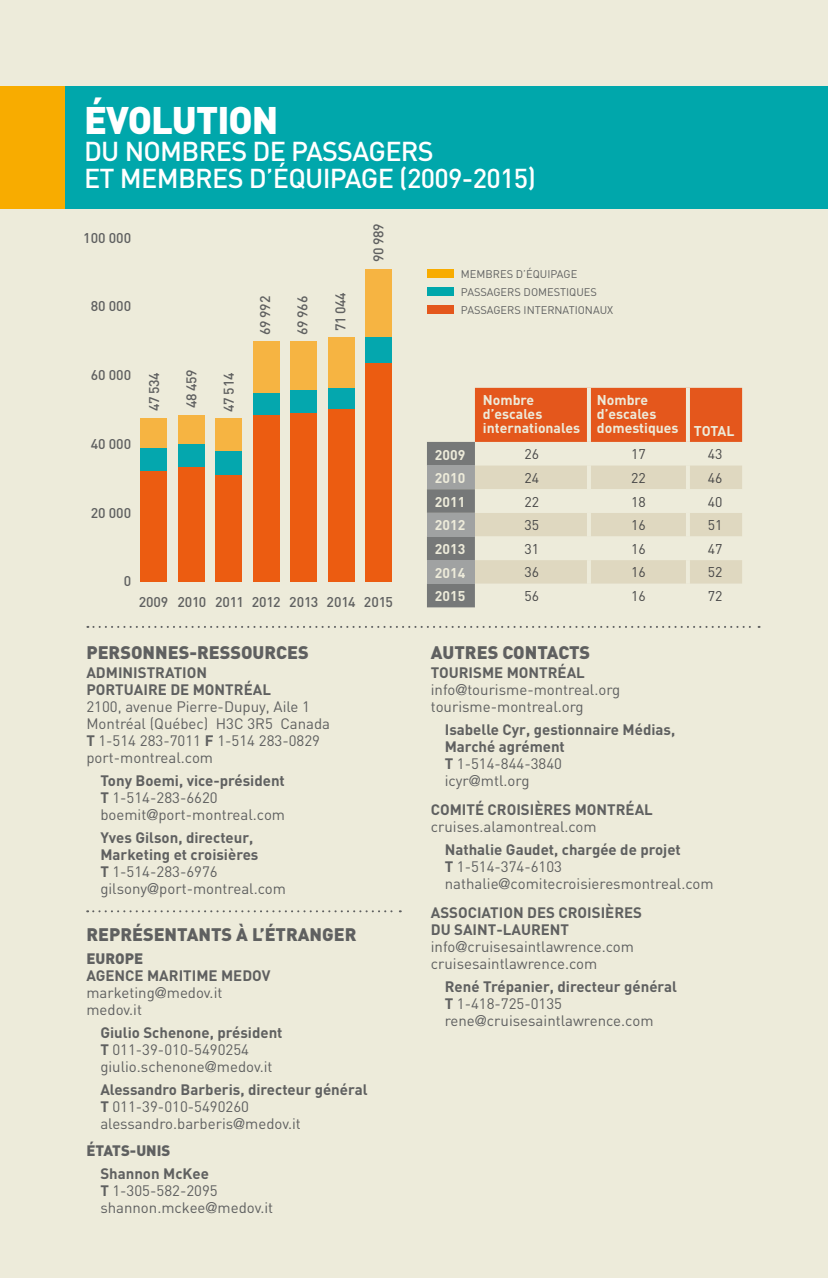
<style>
.page{position:relative;width:828px;height:1278px;background:#edebda}
.page>*{position:absolute;margin:0;border:0;box-sizing:border-box;transform-origin:0 0}
.t1{font:900 38px "DIN";color:#fff}
.t2{font:500 27px/27px "DIN";letter-spacing:-.025em;color:#fff}
.t3{font:900 18px "DIN";color:#5f6060}
.t4{font:15px/17px "DIN";color:#5f6060}
.t5{font:700 15px/17px "DIN";color:#5f6060}
.t6{font:900 15px "DIN";color:#5f6060}
.t7{font:500 14px "DIN";letter-spacing:-.005em;color:#5f6060}
.t8{font:700 14px/14px "DIN";color:#edebda}
.t9{font:14px "DIN";color:#474747}
.t10{font:11px "DIN";letter-spacing:.045em;color:#5f6060}
.s1{font-weight:700}
.s2{font-family:"Helvetica Neue"}
.s3{font-weight:400}
.s4{font-family:"Helvetica Neue";font-weight:400}
</style>
<div class="page">
<div style="left:0;top:86px;width:828px;height:123px;background:#00a7ab"></div>
<div style="left:0;top:86px;width:65px;height:123px;background:#f8ac00"></div>
<div style="left:427px;top:270px;width:27px;height:8px;background:#f8ac00"></div>
<div style="left:427px;top:287px;width:27px;height:9px;background:#00a7ab"></div>
<div style="left:427px;top:305px;width:27px;height:9px;background:#e4571c"></div>
<svg style="left:87px;top:910px;width:314px;height:2px"></svg>
<svg style="left:87px;top:626px;width:673px;height:2px"></svg>
<svg style="left:427px;top:388px;width:315px;height:219px"></svg>
<div style="left:427px;top:513px;width:48px;height:23px;background:#a0a2a2"></div>
<div style="left:427px;top:560px;width:48px;height:24px;background:#a0a2a2"></div>
<hr style="left:587px;top:388px;width:4px;height:54px;background:#edebda">
<hr style="left:686px;top:388px;width:4px;height:54px;background:#edebda">
<hr style="left:587px;top:442px;width:4px;height:24px;background:#edebda">
<hr style="left:686px;top:442px;width:4px;height:24px;background:#edebda">
<hr style="left:587px;top:466px;width:4px;height:23px;background:#edebda">
<hr style="left:686px;top:466px;width:4px;height:23px;background:#edebda">
<hr style="left:587px;top:489px;width:4px;height:24px;background:#edebda">
<hr style="left:686px;top:489px;width:4px;height:24px;background:#edebda">
<hr style="left:587px;top:513px;width:4px;height:23px;background:#edebda">
<hr style="left:686px;top:513px;width:4px;height:23px;background:#edebda">
<hr style="left:587px;top:536px;width:4px;height:24px;background:#edebda">
<hr style="left:686px;top:536px;width:4px;height:24px;background:#edebda">
<hr style="left:587px;top:560px;width:4px;height:24px;background:#edebda">
<hr style="left:686px;top:560px;width:4px;height:24px;background:#edebda">
<hr style="left:587px;top:584px;width:4px;height:23px;background:#edebda">
<hr style="left:686px;top:584px;width:4px;height:23px;background:#edebda">
<div style="left:140px;top:418px;width:27px;height:30px;background:#f6b442"></div>
<div style="left:178px;top:415px;width:27px;height:29px;background:#f6b442"></div>
<div style="left:215px;top:418px;width:27px;height:33px;background:#f6b442"></div>
<div style="left:253px;top:341px;width:27px;height:53px;background:#f6b442"></div>
<div style="left:290px;top:341px;width:27px;height:50px;background:#f6b442"></div>
<div style="left:328px;top:338px;width:27px;height:50px;background:#f6b442"></div>
<div style="left:365px;top:269px;width:27px;height:68px;background:#f6b442"></div>
<div style="left:140px;top:448px;width:27px;height:23px;background:#04a7ae"></div>
<div style="left:178px;top:444px;width:27px;height:24px;background:#04a7ae"></div>
<div style="left:215px;top:451px;width:27px;height:24px;background:#04a7ae"></div>
<div style="left:253px;top:394px;width:27px;height:21px;background:#04a7ae"></div>
<div style="left:290px;top:391px;width:27px;height:22px;background:#04a7ae"></div>
<div style="left:328px;top:388px;width:27px;height:22px;background:#04a7ae"></div>
<div style="left:365px;top:337px;width:27px;height:26px;background:#04a7ae"></div>
<div style="left:140px;top:471px;width:27px;height:111px;background:#ec5c11"></div>
<div style="left:178px;top:468px;width:27px;height:114px;background:#ec5c11"></div>
<div style="left:215px;top:475px;width:27px;height:107px;background:#ec5c11"></div>
<div style="left:253px;top:415px;width:27px;height:167px;background:#ec5c11"></div>
<div style="left:290px;top:413px;width:27px;height:169px;background:#ec5c11"></div>
<div style="left:328px;top:410px;width:27px;height:172px;background:#ec5c11"></div>
<div style="left:365px;top:363px;width:27px;height:219px;background:#ec5c11"></div>
<h1 class="t1" style="left:84px;top:95px;width:196px">ÉVOLUTION</h1>
<h2 class="t2" style="left:84px;top:137px;width:351px">DU NOMBRES DE PASSAGERS<br>ET MEMBRES</h2>
<h2 class="t2" style="left:249px;top:164px;width:40px">D’ÉQUIPAGE</h2>
<h2 class="t2" style="left:399px;top:164px;width:138px">(2009-2015)</h2>
<p class="t7" style="left:83px;top:229px;width:49px">100 000</p>
<p class="t7" style="left:91px;top:297px;width:42px">80 000</p>
<p class="t7" style="left:91px;top:366px;width:42px">60 000</p>
<p class="t7" style="left:91px;top:435px;width:42px">40 000</p>
<p class="t7" style="left:145px;top:411px;width:40px;rotate:-90deg">47 534</p>
<p class="t7" style="left:182px;top:408px;width:40px;rotate:-90deg">48 459</p>
<p class="t7" style="left:220px;top:412px;width:40px;rotate:-90deg">47 514</p>
<p class="t7" style="left:91px;top:504px;width:42px">20 000</p>
<p class="t7" style="left:256px;top:335px;width:40px;rotate:-90deg">69 992</p>
<p class="t7" style="left:293px;top:335px;width:40px;rotate:-90deg">69 966</p>
<p class="t7" style="left:332px;top:331px;width:40px;rotate:-90deg">71 044</p>
<p class="t7" style="left:369px;top:262px;width:40px;rotate:-90deg">90 989</p>
<p class="t7" style="left:124px;top:572px;width:9px">0</p>
<p class="t7" style="left:139px;top:593px;width:256px">2009 2010 2011 2012 2013 2014 2015</p>
<p class="t3" style="left:86px;top:641px;width:224px">PERSONN ES-RESSOURCES</p>
<p class="t5" style="left:86px;top:664px;width:12px">ADM</p>
<p class="t5" style="left:118px;top:664px;width:39px">IN ISTRAT</p>
<p class="t5" style="left:182px;top:664px;width:15px">ION</p>
<p class="t5" style="left:86px;top:681px;width:20px">PORTUA</p>
<p class="t5" style="left:143px;top:681px;width:60px">IREDEMONTRÉAL</p>
<p class="t4" style="left:86px;top:698px;width:245px">2100, avenue Pierre-Dupuy, Aile 1<br>Montréal (Québec) H3C 3R5 Canada<br><span class="s1">T</span> 1-514 283-7011 <span class="s1">F</span> 1-514 283-0829 port-montreal.com</p>
<p class="t4" style="left:100px;top:772px;width:186px"><span class="s1">Tony Boemi, vice-président<br>T</span> 1-514-283-6620 boemit<span class="s2">@</span>port-montreal.com</p>
<p class="t5" style="left:100px;top:828px;width:187px">Yves Gilson, directeur,<br>Marketing et croisières<br>T <span class="s3">1-514-283-6976 gilsony</span><span class="s4">@</span><span class="s3">port-montreal.com</span></p>
<p class="t3" style="left:86px;top:923px;width:91px">REPRÉSENTANT</p>
<p class="t3" style="left:222px;top:923px;width:136px">S À L’ÉTRANGER</p>
<p class="t6" style="left:86px;top:949px;width:20px">EURO</p>
<p class="t6" style="left:125px;top:949px;width:18px">PE</p>
<p class="t4" style="left:86px;top:967px;width:186px"><span class="s1">Agence mariti me M edov </span>marketing<span class="s2">@</span>medov.it medov.it</p>
<p class="t4" style="left:100px;top:1024px;width:184px"><span class="s1">Giulio Schenone, président<br>T</span> 011-39-010-5490254 giulio.schenone<span class="s2">@</span>medov.it</p>
<p class="t4" style="left:100px;top:1081px;width:269px"><span class="s1">Alessandro Barberis, directeur général<br>T</span> 011-39-010-5490260 alessandro.barberis<span class="s2">@</span>medov.it</p>
<p class="t6" style="left:86px;top:1141px;width:78px">ÉTATS-UNIS</p>
<p class="t4" style="left:100px;top:1165px;width:174px"><span class="s1">Shannon McKee<br>T</span> 1-305-582-2095 shannon.mckee<span class="s2">@</span>medov.it</p>
<p class="t10" style="left:461px;top:267px;width:17px">Memb</p>
<p class="t10" style="left:493px;top:267px;width:62px">res d’équipage</p>
<p class="t10" style="left:461px;top:285px;width:14px">Passage</p>
<p class="t10" style="left:507px;top:285px;width:24px">rs domestiq</p>
<p class="t10" style="left:576px;top:285px;width:15px">ues</p>
<p class="t10" style="left:461px;top:303px;width:14px">Passage</p>
<p class="t10" style="left:507px;top:303px;width:62px">rs i nternatio</p>
<p class="t10" style="left:585px;top:303px;width:30px">naux</p>
<p class="t8" style="left:483px;top:393px;width:99px">Nombre d’escales internationales</p>
<p class="t8" style="left:597px;top:393px;width:106px">Nombre d’escales domestiques TOTAL</p>
<p class="t8" style="left:435px;top:447px;width:32px">2009</p>
<p class="t9" style="left:525px;top:446px;width:16px">26</p>
<p class="t9" style="left:631px;top:446px;width:16px">17</p>
<p class="t9" style="left:708px;top:446px;width:16px">43</p>
<p class="t8" style="left:435px;top:471px;width:32px">2010</p>
<p class="t9" style="left:525px;top:469px;width:16px">24</p>
<p class="t9" style="left:631px;top:469px;width:16px">22</p>
<p class="t9" style="left:708px;top:469px;width:16px">46</p>
<p class="t8" style="left:435px;top:494px;width:32px">2011</p>
<p class="t9" style="left:525px;top:493px;width:16px">22</p>
<p class="t9" style="left:631px;top:493px;width:16px">18</p>
<p class="t9" style="left:708px;top:493px;width:16px">40</p>
<p class="t8" style="left:435px;top:518px;width:32px">2012</p>
<p class="t9" style="left:525px;top:516px;width:16px">35</p>
<p class="t9" style="left:631px;top:516px;width:16px">16</p>
<p class="t9" style="left:708px;top:516px;width:16px">51</p>
<p class="t8" style="left:435px;top:541px;width:32px">2013</p>
<p class="t9" style="left:525px;top:540px;width:16px">31</p>
<p class="t9" style="left:631px;top:540px;width:16px">16</p>
<p class="t9" style="left:708px;top:540px;width:16px">47</p>
<p class="t8" style="left:435px;top:565px;width:32px">2014</p>
<p class="t9" style="left:525px;top:564px;width:16px">36</p>
<p class="t9" style="left:631px;top:564px;width:16px">16</p>
<p class="t9" style="left:708px;top:564px;width:16px">52</p>
<p class="t8" style="left:435px;top:589px;width:32px">2015</p>
<p class="t9" style="left:525px;top:587px;width:16px">56</p>
<p class="t9" style="left:631px;top:587px;width:16px">16</p>
<p class="t9" style="left:708px;top:587px;width:16px">72</p>
<p class="t3" style="left:431px;top:641px;width:106px">AUTRES CONTA</p>
<p class="t3" style="left:558px;top:641px;width:33px">CTS</p>
<p class="t5" style="left:431px;top:664px;width:11px">TOUR</p>
<p class="t4" style="left:431px;top:664px;width:191px;text-indent:38px"><span class="s1">ISME MONTRÉAL </span>info<span class="s2">@</span>tourisme-montreal.org tourisme-montreal.org</p>
<p class="t5" style="left:445px;top:720px;width:232px">Isabelle Cyr, gestionnaire Médias,<br>Marché agrément<br>T <span class="s3">1-514-844-3840<br>icyr</span><span class="s4">@</span><span class="s3">mtl.org</span></p>
<p class="t5" style="left:431px;top:800px;width:11px">COM</p>
<p class="t5" style="left:462px;top:800px;width:36px">ITÉ CRO</p>
<p class="t5" style="left:516px;top:800px;width:69px">ISIÈRES MONTRÉAL</p>
<p class="t4" style="left:431px;top:818px;width:167px">cruises.alamontreal.com</p>
<p class="t4" style="left:445px;top:841px;width:270px"><span class="s1">Nathalie Gaudet, chargée de projet<br>T</span> 1-514-374-6103 nathalie<span class="s2">@</span>comitecroisieresmontreal.com</p>
<p class="t5" style="left:431px;top:903px;width:138px">ASSOCIATION DES CRO</p>
<p class="t5" style="left:587px;top:903px;width:56px">ISIÈRES</p>
<p class="t4" style="left:431px;top:921px;width:205px"><span class="s1">DU SAINT-LAURENT </span>info<span class="s2">@</span>cruisesaintlawrence.com cruisesaintlawrence.com</p>
<p class="t4" style="left:445px;top:978px;width:234px"><span class="s1">René Trépanier, directeur général<br>T</span> 1-418-725-0135 rene<span class="s2">@</span>cruisesaintlawrence.com</p>
</div>
